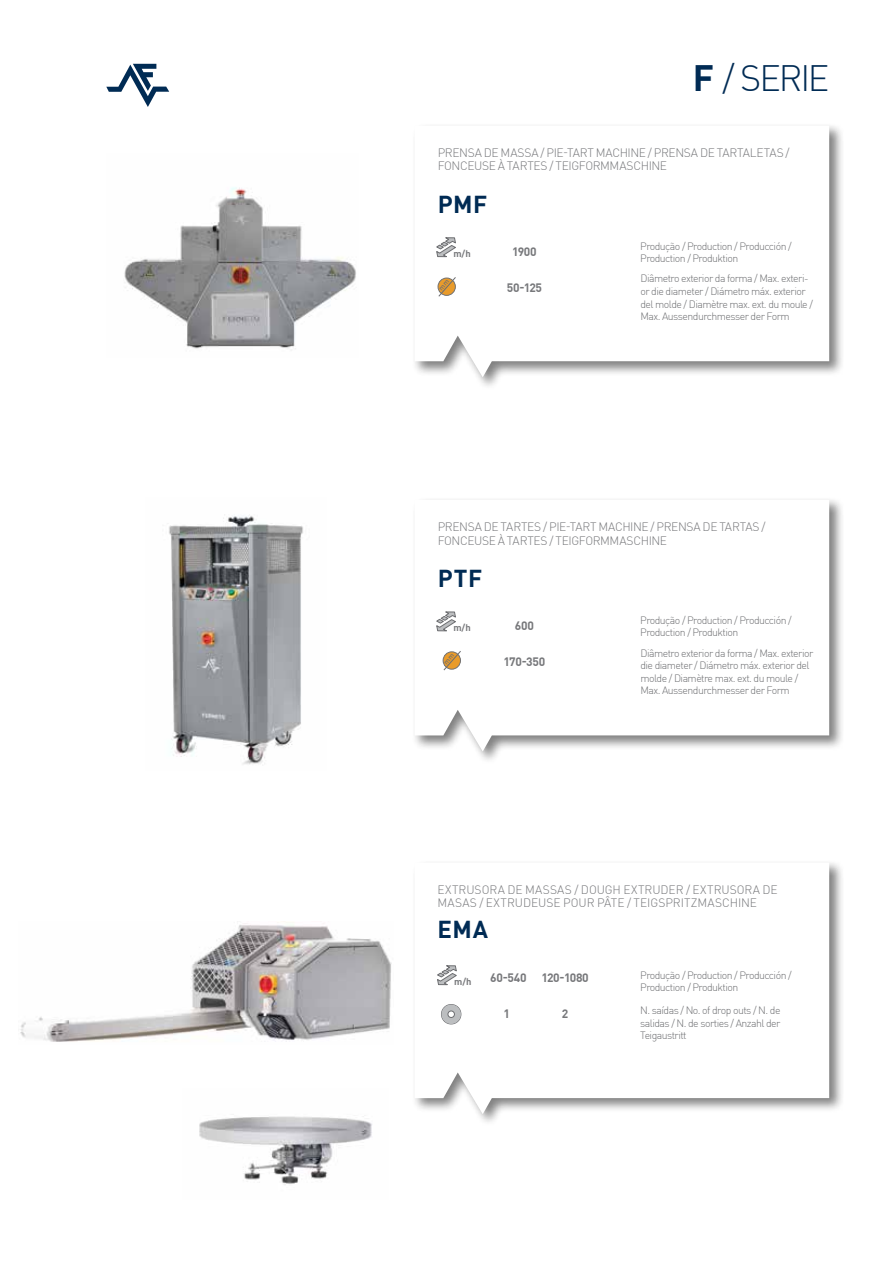
<style>
.page{position:relative;width:893px;height:1263px;background:#fff}
.page>*{position:absolute;margin:0;border:0;box-sizing:border-box;transform-origin:0 0}
.t1{font:300 36px "DIN Pro";letter-spacing:-.06em;color:#002b54}
.t2{font:700 24px "DIN Pro";letter-spacing:.025em;color:#002b54}
.t3{font:300 12px/13.5px "DIN Pro";letter-spacing:-.015em;color:#77787b}
.t4{font:700 12px "DIN Pro";letter-spacing:-.025em;color:#77787b}
.t5{font:300 10.5px/12.6px "DIN Pro";letter-spacing:-.05em;color:#6d6e71}
.t6{font:700 9.45px "DIN";color:#77787b}
.s1{font-weight:700}
</style>
<div class="page">
<div style="left:412px;top:860px;width:432px;height:268px;background:#000;opacity:.5"></div>
<svg style="left:415px;top:863px;width:414px;height:251px"></svg>
<svg style="left:436px;top:965px;width:22px;height:20px"></svg>
<svg style="left:441px;top:1004px;width:20px;height:20px"></svg>
<div style="left:448px;top:1011px;width:7px;height:7px;border:1px solid #6d6e71;border-radius:50%"></div>
<div style="left:412px;top:123px;width:432px;height:268px;background:#000;opacity:.5"></div>
<svg style="left:415px;top:126px;width:414px;height:251px"></svg>
<svg style="left:435px;top:237px;width:22px;height:21px"></svg>
<img style="left:124px;top:187px;width:232px;height:162px">
<svg style="left:106px;top:64px;width:63px;height:43px"></svg>
<div style="left:412px;top:497px;width:432px;height:268px;background:#000;opacity:.5"></div>
<svg style="left:415px;top:500px;width:414px;height:251px"></svg>
<img style="left:20px;top:923px;width:372px;height:119px">
<img style="left:199px;top:1116px;width:173px;height:69px">
<img style="left:169px;top:514px;width:134px;height:251px">
<svg style="left:435px;top:611px;width:22px;height:21px"></svg>
<svg style="left:437px;top:276px;width:20px;height:22px"></svg>
<svg style="left:442px;top:650px;width:20px;height:21px"></svg>
<h1 class="t1" style="left:693px;top:56px;width:138px"><span class="s1">F</span> / SERIE</h1>
<p class="t3" style="left:438px;top:146px;width:353px">PRENSA DE MASSA / PIE-TART MACHINE / PRENSA DE TARTALETAS /<br>FONCEUSE À TARTES / TEIGFORMMASCHINE</p>
<h2 class="t2" style="left:438px;top:189px;width:51px">PMF</h2>
<p class="t4" style="left:512px;top:244px;width:26px">1900</p>
<p class="t4" style="left:507px;top:280px;width:37px">50-125</p>
<p class="t6" style="left:453px;top:248px;width:19px">m/h</p>
<p class="t5" style="left:640px;top:239px;width:153px">Produção / Production / Producción /<br>Production / Produktion</p>
<p class="t5" style="left:640px;top:272px;width:174px">Diâmetro exterior da forma / Max. exteri&shy;or die diameter / Diámetro máx. exterior del molde / Diamètre max. ext. du moule / Max. Aussendurchmesser der Form</p>
<p class="t3" style="left:438px;top:520px;width:329px">PRENSA DE TARTES / PIE-TART MACHINE / PRENSA DE TARTAS /<br>FONCEUSE À TARTES / TEIGFORMMASCHINE</p>
<h2 class="t2" style="left:438px;top:563px;width:46px">PTF</h2>
<p class="t4" style="left:515px;top:618px;width:21px">600</p>
<p class="t4" style="left:504px;top:654px;width:43px">170-350</p>
<p class="t6" style="left:453px;top:622px;width:19px">m/h</p>
<p class="t5" style="left:640px;top:614px;width:153px">Produção / Production / Producción /<br>Production / Produktion</p>
<p class="t5" style="left:640px;top:646px;width:174px">Diâmetro exterior da forma / Max. exterior die diameter / Diámetro máx. exterior del molde / Diamètre max. ext. du moule / Max. Aussendurchmesser der Form</p>
<p class="t3" style="left:437px;top:883px;width:342px">EXTRUSORA DE MASSAS / DOUGH EXTRUDER / EXTRUSORA DE<br>MASAS / EXTRUDEUSE POUR PÂTE / TEIGSPRITZMASCHINE</p>
<h2 class="t2" style="left:437px;top:914px;width:52px">EMA</h2>
<p class="t6" style="left:454px;top:976px;width:19px">m/h</p>
<p class="t5" style="left:640px;top:968px;width:153px">Produção / Production / Producción /<br>Production / Produktion</p>
<p class="t4" style="left:490px;top:969px;width:100px">60-540 120-1080</p>
<p class="t4" style="left:503px;top:1005px;width:8px">1</p>
<p class="t4" style="left:562px;top:1005px;width:8px">2</p>
<p class="t5" style="left:640px;top:1004px;width:142px;text-align:justify">N. saídas / No. of drop outs / N. de salidas / N. de sorties / Anzahl der Teigaustritt</p>
</div>
